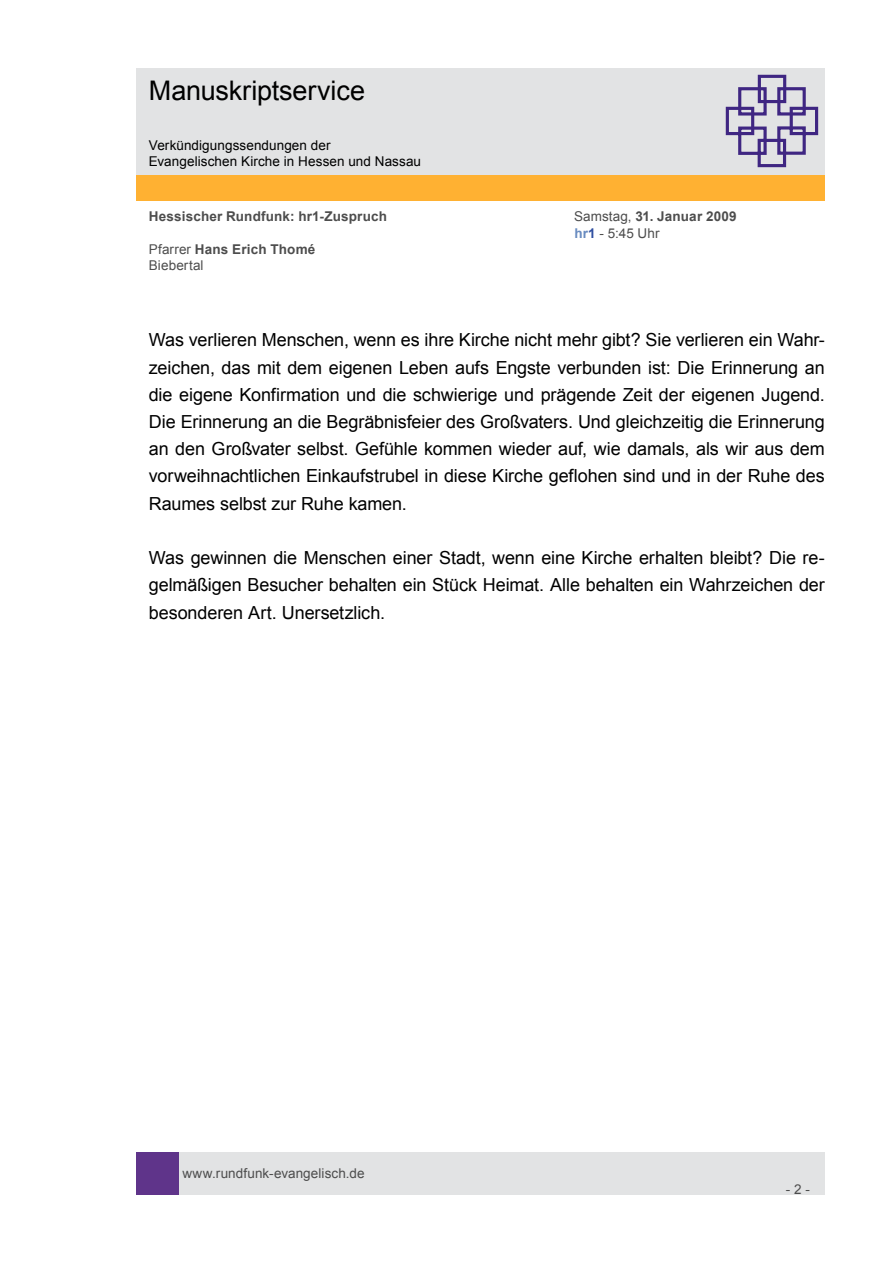
<style>
.page{position:relative;width:893px;height:1263px;background:#fff}
.page>*{position:absolute;margin:0;border:0;box-sizing:border-box;transform-origin:0 0}
.t1{font:27px "Arial";letter-spacing:-.005em;color:#000}
.t2{font:18px/27.2px "Arial";letter-spacing:-.005em;color:#000;text-align:justify}
.t3{font:13.5px/16.2px "Arial";letter-spacing:.01em;color:#4d4d4d}
.t4{font:13.5px/16.2px "Arial";letter-spacing:.005em;color:#000}
.t5{font:700 13.5px "Arial";letter-spacing:.015em;color:#4d4d4d}
.s1{font-weight:700}
.s2{font-weight:700;color:#688bc0}
.s3{font-weight:700;color:#2f4fa1}
</style>
<div class="page">
<div style="left:179px;top:1152px;width:646px;height:43px;background:#e2e3e4"></div>
<div style="left:136px;top:1152px;width:43px;height:43px;background:#5f348a"></div>
<div style="left:136px;top:175px;width:689px;height:26px;background:#ffb132"></div>
<div style="left:136px;top:68px;width:689px;height:106px;background:#e2e3e4"></div>
<svg style="left:725px;top:74px;width:94px;height:94px"></svg>
<h1 class="t1" style="left:149px;top:73px;width:218px">Manuskriptservice</h1>
<p class="t4" style="left:149px;top:137px;width:274px">Verkündigungssendungen der<br>Evangelischen Kirche in Hessen und Nassau</p>
<p class="t5" style="left:149px;top:208px;width:240px">Hessischer Rundfunk: hr1-Zuspruch</p>
<p class="t3" style="left:574px;top:209px;width:164px">Samstag, <span class="s1">31. Januar 2009 </span><span class="s2">hr</span><span class="s3">1</span> - 5:45 Uhr</p>
<p class="t3" style="left:149px;top:241px;width:168px">Pfarrer <span class="s1">Hans Erich Thomé<br></span>Biebertal</p>
<p class="t2" style="left:149px;top:327px;width:678px">Was verlieren Menschen, wenn es ihre Kirche nicht mehr gibt? Sie verlieren ein Wahr&shy;zeichen, das mit dem eigenen Leben aufs Engste verbunden ist: Die Erinnerung an die eigene Konfirmation und die schwierige und prägende Zeit der eigenen Jugend.<br>Die Erinnerung an die Begräbnisfeier des Großvaters. Und gleichzeitig die Erinnerung an den Großvater selbst. Gefühle kommen wieder auf, wie damals, als wir aus dem vorweihnachtlichen Einkaufstrubel in diese Kirche geflohen sind und in der Ruhe des Raumes selbst zur Ruhe kamen.</p>
<p class="t2" style="left:149px;top:544px;width:678px">Was gewinnen die Menschen einer Stadt, wenn eine Kirche erhalten bleibt? Die re&shy;gelmäßigen Besucher behalten ein Stück Heimat. Alle behalten ein Wahrzeichen der besonderen Art. Unersetzlich.</p>
<p class="t3" style="left:182px;top:1165px;width:184px">www.rundfunk-evangelisch.de</p>
<p class="t3" style="left:786px;top:1181px;width:26px">- 2 -</p>
</div>
